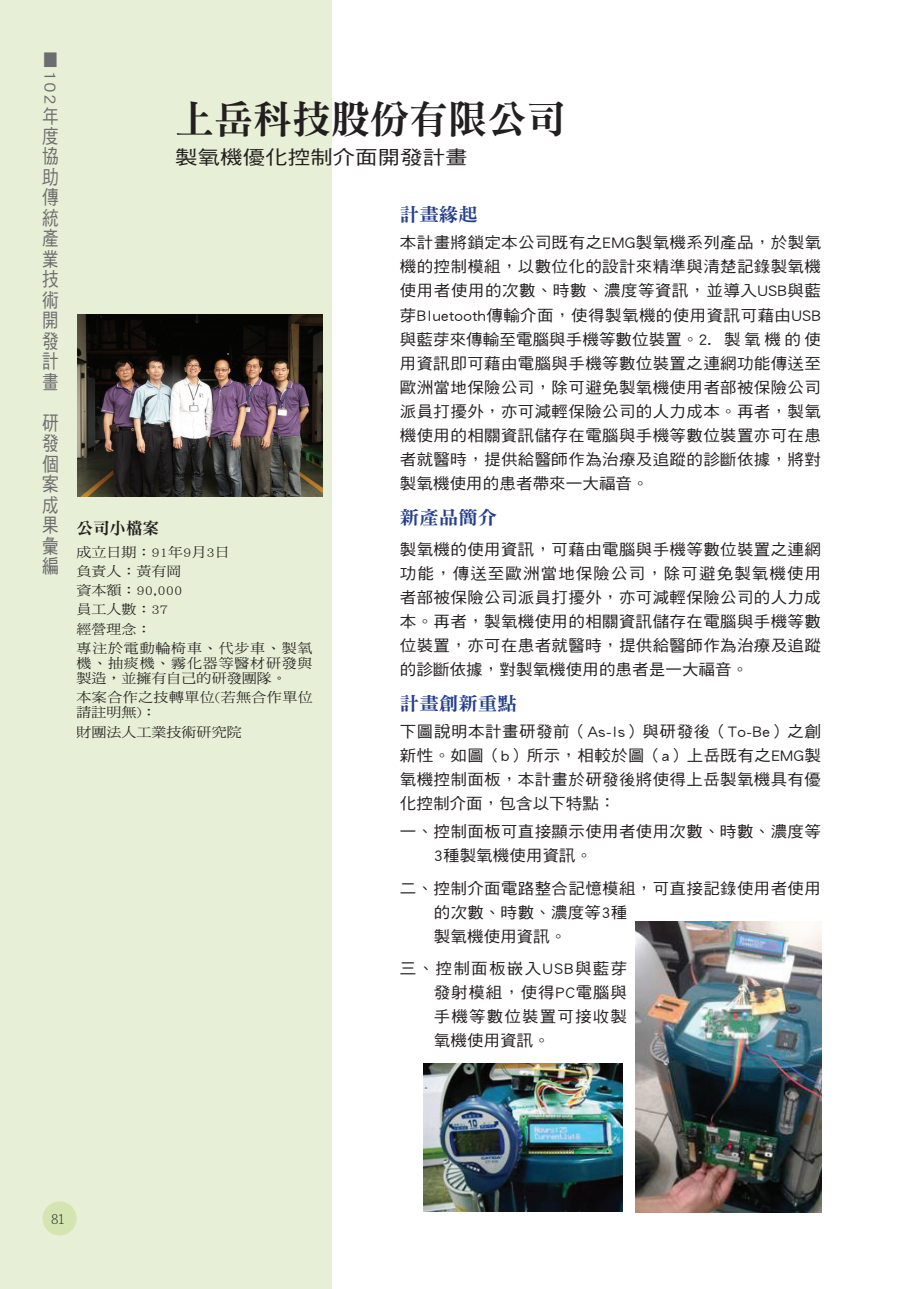
<style>
.page{position:relative;width:919px;height:1289px;background:#fff}
.page>*{position:absolute;margin:0;border:0;box-sizing:border-box;transform-origin:0 0}
.t1{font:39px "DF Ming Std W9";color:#231f20}
.t2{font:19.5px/20.5px "DF Hei Std W5";color:#6c6d70;text-align:justify;scale:.85 1}
.t3{font:19.2px "DF Hei Std W5";color:#231f20;scale:1.18 1}
.t4{font:18.6px "DF Ming Std W9";color:#253f8e;scale:1.05 1}
.t5{font:16.65px "DF Hei Std W5";color:#6c6d70;scale:1.18 1}
.t6{font:16.5px "DF Ming Std W9";color:#231f20}
.t7{font:15.6px/24px "DF Hei Std W5";letter-spacing:.02em;color:#231f20;text-align:justify;scale:1.05 1}
.t8{font:13.5px/19.2px "DF Ming Std W5";color:#231f20;scale:1.11 1}
.t9{font:13.5px/15px "DF Ming Std W5";letter-spacing:.025em;color:#231f20;scale:1.11 1}
.t10{font:300 13.5px "Adobe Ming Std";color:#231f20}
</style>
<div class="page">
<div style="left:0;top:0;width:332px;height:1288px;background:#e7efd6"></div>
<div style="left:43px;top:1201px;width:34px;height:34px;background:#d5e5b1;border-radius:50%"></div>
<img style="left:423px;top:1063px;width:199px;height:148px">
<img style="left:635px;top:921px;width:186px;height:291px">
<img style="left:78px;top:314px;width:244px;height:182px">
<p class="t5" style="left:59px;top:50px;width:48px;rotate:90deg">■102</p>
<p class="t2" style="left:42px;top:105px;width:21px">年度協助傳統產業技術開發計</p>
<p class="t2" style="left:42px;top:364px;width:23px;line-height:39.2px">畫　研</p>
<p class="t2" style="left:42px;top:433px;width:21px">發個案成果彙編</p>
<h1 class="t1" style="left:175px;top:98px;width:391px">上岳科技股份有限公司</h1>
<p class="t3" style="left:175px;top:146px;width:249px">製氧機優化控制介面開發計畫</p>
<p class="t6" style="left:77px;top:519px;width:84px">公司小檔案</p>
<p class="t8" style="left:77px;top:542px;width:214px">成立日期：91年9月3日<br>負責人：黃有岡<br>資本額：90,000<br>員工人數：37<br>經營理念：<br>專注於電動輪椅車、代步車、製氧</p>
<p class="t9" style="left:77px;top:655px;width:214px">機、抽痰機、霧化器等醫材研發與製造，並擁有自己的研發團隊。</p>
<p class="t9" style="left:77px;top:689px;width:214px">本案合作之技轉單位(若無合作單位請註明無)：</p>
<p class="t8" style="left:77px;top:722px;width:150px">財團法人工業技術研究院</p>
<p class="t4" style="left:400px;top:205px;width:76px">計畫緣起</p>
<p class="t7" style="left:400px;top:230px;width:402px">本計畫將鎖定本公司既有之EMG製氧機系列產品，於製氧機的控制模組，以數位化的設計來精準與清楚記錄製氧機使用者使用的次數、時數、濃度等資訊，並導入USB與藍芽Bluetooth傳輸介面，使得製氧機的使用資訊可藉由USB與藍芽來傳輸至電腦與手機等數位裝置。2. 製氧機的使用資訊即可藉由電腦與手機等數位裝置之連網功能傳送至歐洲當地保險公司，除可避免製氧機使用者部被保險公司派員打擾外，亦可減輕保險公司的人力成本。再者，製氧機使用的相關資訊儲存在電腦與手機等數位裝置亦可在患者就醫時，提供給醫師作為治療及追蹤的診斷依據，將對製氧機使用的患者帶來一大福音。</p>
<p class="t4" style="left:400px;top:507px;width:94px">新產品簡介</p>
<p class="t7" style="left:400px;top:537px;width:402px">製氧機的使用資訊，可藉由電腦與手機等數位裝置之連網功能，傳送至歐洲當地保險公司，除可避免製氧機使用者部被保險公司派員打擾外，亦可減輕保險公司的人力成本。再者，製氧機使用的相關資訊儲存在電腦與手機等數位裝置，亦可在患者就醫時，提供給醫師作為治療及追蹤的診斷依據，對製氧機使用的患者是一大福音。</p>
<p class="t4" style="left:400px;top:693px;width:113px">計畫創新重點</p>
<p class="t7" style="left:400px;top:719px;width:402px">下圖說明本計畫研發前（As-Is）與研發後（To-Be）之創新性。如圖（b）所示，相較於圖（a）上岳既有之EMG製氧機控制面板，本計畫於研發後將使得上岳製氧機具有優化控制介面，包含以下特點：</p>
<p class="t7" style="left:434px;top:819px;width:370px;text-indent:-34px">一、控制面板可直接顯示使用者使用次數、時數、濃度等<br>3種製氧機使用資訊。</p>
<p class="t7" style="left:434px;top:876px;width:370px;text-align:left;text-indent:-34px">二、控制介面電路整合記憶模組，可直接記錄使用者使用的次數、時數、濃度等3種<br>製氧機使用資訊。</p>
<p class="t7" style="left:434px;top:956px;width:185px;text-indent:-34px">三、控制面板嵌入USB與藍芽發射模組，使得PC電腦與手機等數位裝置可接收製氧機使用資訊。</p>
<p class="t10" style="left:52px;top:1211px;width:15px">81</p>
</div>
